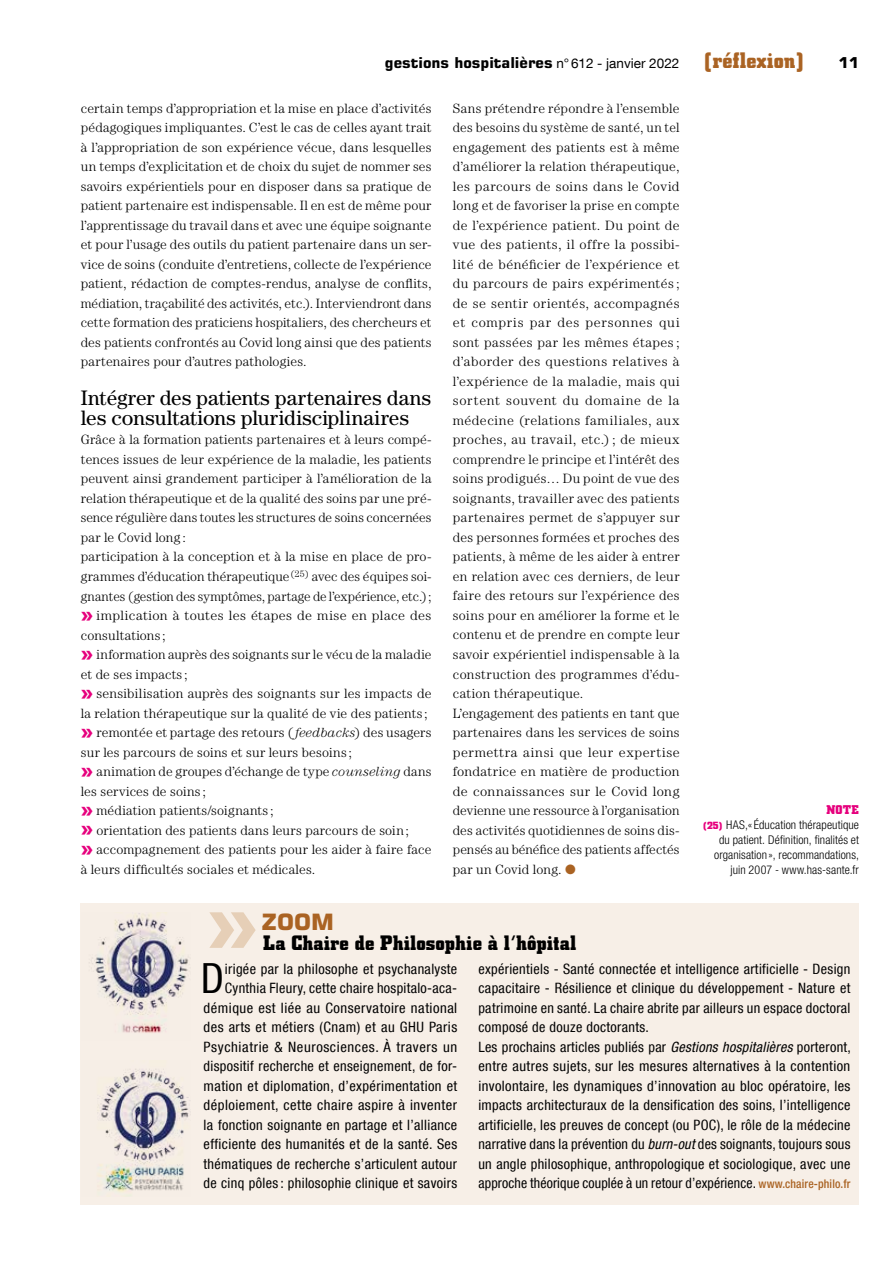
<style>
.page{position:relative;width:893px;height:1263px;background:#fff}
.page>*{position:absolute;margin:0;border:0;box-sizing:border-box;transform-origin:0 0}
.t1{font:700 120px "Square 721 BT";color:#e6cfb7}
.t2{font:condensed 41.55px "Helvetica Neue LT Com";color:#000}
.t3{font:700 22.5px "Square 721 BT";color:#aa6323}
.t4{font:21px/19.5px "Century Std";letter-spacing:.01em;color:#000}
.t5{font:700 21px "Square Slabserif 711 BT";color:#000}
.t6{font:700 15px "Square 721 BT";color:#000}
.t7{font:condensed 14.25px/19.5px "Helvetica Neue LT Com";letter-spacing:.025em;color:#000;text-align:right}
.t8{font:300 13.5px/19.5px "Century Std";letter-spacing:.02em;color:#000}
.t9{font:700 12.75px "Square Slabserif 711 BT";color:#e6007d}
.t10{font:300 condensed 12px/15px "Helvetica Neue LT Com";letter-spacing:.01em;color:#000;text-align:right}
.s1{font-family:"Helvetica Neue LT Com";font-weight:400;font-size:13.5px}
.s2{font-family:"Square Slabserif 711 BT";font-size:22.5px;color:#aa6323}
.s3{color:#aa6323}
.s4{font-family:"Square Slabserif 711 BT";font-weight:700;font-size:25.5px;color:#e6007d}
.s5{font-style:italic}
.s6{font-family:"Square Slabserif 711 BT";font-weight:700;font-stretch:normal;font-size:10.5px;color:#e6007d}
.s7{font-weight:500;font-size:12px;color:#aa6323}
</style>
<div class="page">
<div style="left:81px;top:904px;width:778px;height:301px;background:#f7efe7"></div>
<img style="left:89px;top:913px;width:100px;height:120px">
<img style="left:97px;top:1069px;width:94px;height:123px">
<p class="t6" style="left:385px;top:57px;width:422px">gestions hospitalières <span class="s1">n° 612 - janvier 2022</span> <span class="s2">[réflexion]</span></p>
<p class="t6" style="left:838px;top:57px;width:22px">11</p>
<p class="t8" style="left:453px;top:99px;width:228px">Sans prétendre répondre à l’ensemble des besoins du système de santé, un tel engagement des patients est à même d’améliorer la relation thérapeutique, les parcours de soins dans le Covid long et de favoriser la prise en compte de l’expérience patient. Du point de vue des patients, il offre la possibi&shy;lité de bénéficier de l’expérience et du parcours de pairs expérimentés ; de se sentir orientés, accompagnés et compris par des personnes qui sont passées par les mêmes étapes ; d’aborder des questions relatives à l’expérience de la maladie, mais qui sortent souvent du domaine de la médecine (relations familiales, aux proches, au travail, etc.) ; de mieux comprendre le principe et l’intérêt des soins prodigués… Du point de vue des soignants, travailler avec des patients partenaires permet de s’appuyer sur des personnes formées et proches des patients, à même de les aider à entrer en relation avec ces derniers, de leur faire des retours sur l’expérience des soins pour en améliorer la forme et le contenu et de prendre en compte leur savoir expérientiel indispensable à la construction des programmes d’édu&shy;cation thérapeutique.<br>L’engagement des patients en tant que partenaires dans les services de soins permettra ainsi que leur expertise fondatrice en matière de production de connaissances sur le Covid long devienne une ressource à l’organisation des activités quotidiennes de soins dis&shy;pensés au bénéfice des patients affectés par un Covid long. <span class="s3">●</span></p>
<p class="t8" style="left:81px;top:99px;width:352px;text-align:justify">certain temps d’appropriation et la mise en place d’activités pédagogiques impliquantes. C’est le cas de celles ayant trait à l’appropriation de son expérience vécue, dans lesquelles un temps d’explicitation et de choix du sujet de nommer ses savoirs expérientiels pour en disposer dans sa pratique de patient partenaire est indispensable. Il en est de même pour l’apprentissage du travail dans et avec une équipe soignante et pour l’usage des outils du patient partenaire dans un ser&shy;vice de soins (conduite d’entretiens, collecte de l’expérience patient, rédaction de comptes-rendus, analyse de conflits, médiation, traçabilité des activités, etc.). Interviendront dans cette formation des praticiens hospitaliers, des chercheurs et des patients confrontés au Covid long ainsi que des patients partenaires pour d’autres pathologies.</p>
<h3 class="t4" style="left:81px;top:390px;width:352px">Intégrer des patients partenaires dans les consultations pluridisciplinaires</h3>
<p class="t8" style="left:81px;top:430px;width:352px">Grâce à la formation patients partenaires et à leurs compé&shy;tences issues de leur expérience de la maladie, les patients peuvent ainsi grandement participer à l’amélioration de la relation thérapeutique et de la qualité des soins par une pré&shy;sence régulière dans toutes les structures de soins concernées par le Covid long :<br>participation à la conception et à la mise en place de pro&shy;grammes d’éducation thérapeutique <sup>(25)</sup> avec des équipes soi&shy;gnantes (gestion des symptômes, partage de l’expérience, etc.) ; <span class="s4">»</span> implication à toutes les étapes de mise en place des consultations ;<br><span class="s4">»</span> information auprès des soignants sur le vécu de la maladie et de ses impacts ;<br><span class="s4">»</span> sensibilisation auprès des soignants sur les impacts de la relation thérapeutique sur la qualité de vie des patients ; <span class="s4">»</span> remontée et partage des retours ( <span class="s5">feedbacks</span>) des usagers sur les parcours de soins et sur leurs besoins ;<br><span class="s4">»</span> animation de groupes d’échange de type <span class="s5">counseling</span> dans les services de soins ;<br><span class="s4">»</span> médiation patients/soignants ;<br><span class="s4">»</span> orientation des patients dans leurs parcours de soin ;<br><span class="s4">»</span> accompagnement des patients pour les aider à faire face à leurs difficultés sociales et médicales.</p>
<h1 class="t1" style="left:204px;top:871px;width:59px">»</h1>
<h3 class="t3" style="left:261px;top:913px;width:74px">ZOOM</h3>
<h3 class="t5" style="left:263px;top:935px;width:315px">La Chaire de Philosophie à l’hôpital</h3>
<p class="t9" style="left:826px;top:805px;width:34px">NOTE</p>
<p class="t10" style="left:702px;top:818px;width:158px"><span class="s6">(25)</span> HAS,« Éducation thérapeutique du patient. Définition, finalités et organisation », recommandations, juin 2007 - www.has-sante.fr</p>
<p class="t7" style="left:204px;top:960px;width:255px">irigée par la philosophe et psychanalyste Cynthia Fleury, cette chaire hospitalo-aca&shy;démique est liée au Conservatoire national des arts et métiers (Cnam) et au GHU Paris Psychiatrie &amp; Neurosciences. À travers un dispositif recherche et enseignement, de for&shy;mation et diplomation, d’expérimentation et déploiement, cette chaire aspire à inventer la fonction soignante en partage et l’alliance efficiente des humanités et de la santé. Ses thématiques de recherche s’articulent autour de cinq pôles : philosophie clinique et savoirs</p>
<p class="t7" style="left:478px;top:958px;width:374px;text-align:left">expérientiels - Santé connectée et intelligence artificielle - Design capacitaire - Résilience et clinique du développement - Nature et patrimoine en santé. La chaire abrite par ailleurs un espace doctoral composé de douze doctorants.<br>Les prochains articles publiés par <span class="s5">Gestions hospitalières</span> porteront, entre autres sujets, sur les mesures alternatives à la contention involontaire, les dynamiques d’innovation au bloc opératoire, les impacts architecturaux de la densification des soins, l’intelligence artificielle, les preuves de concept (ou POC), le rôle de la médecine narrative dans la prévention du <span class="s5">burn-out</span> des soignants, toujours sous un angle philosophique, anthropologique et sociologique, avec une approche théorique couplée à un retour d’expérience. <span class="s7">www.chaire-philo.fr</span></p>
<h2 class="t2" style="left:201px;top:962px;width:25px">D</h2>
</div>
